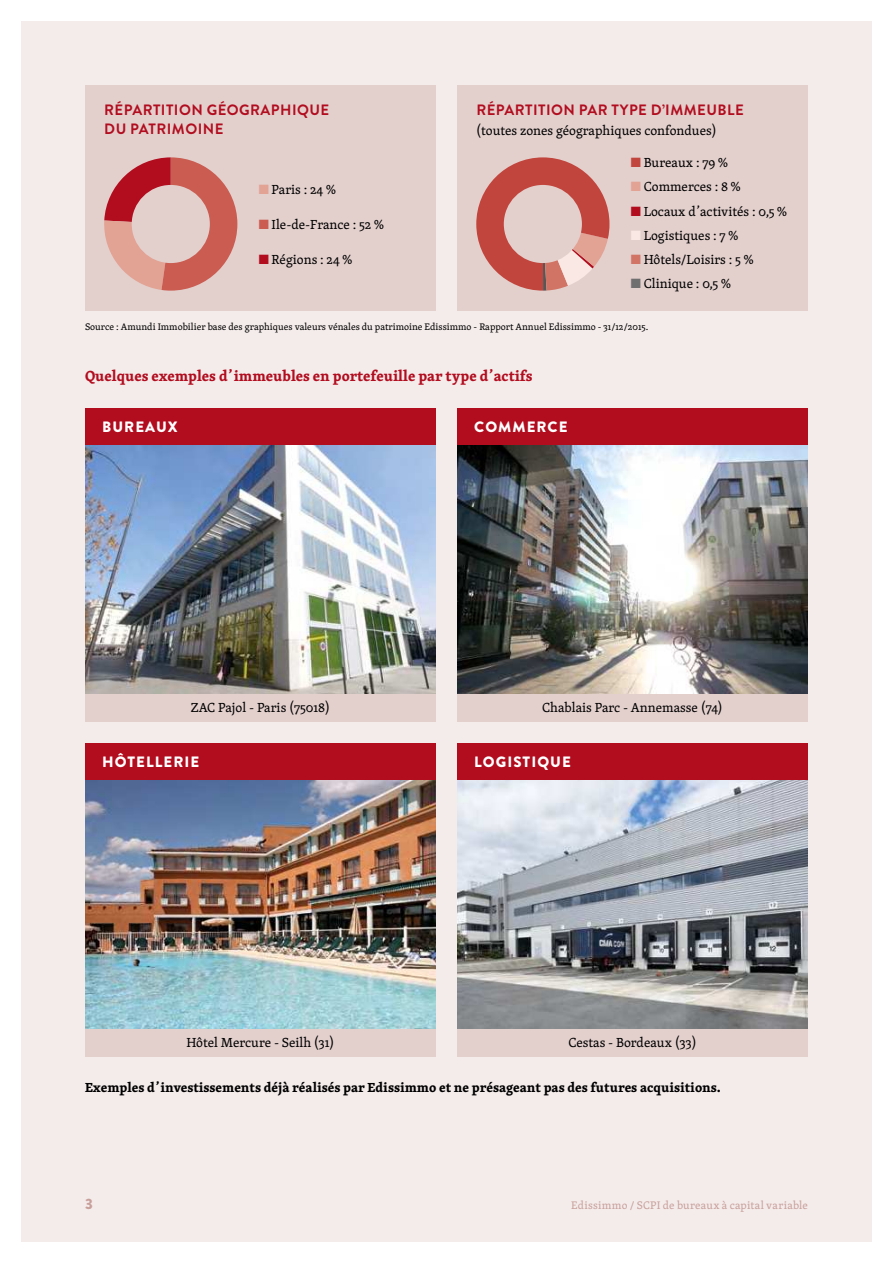
<style>
.page{position:relative;width:893px;height:1263px;background:#fff}
.page>*{position:absolute;margin:0;border:0;box-sizing:border-box;transform-origin:0 0}
.t1{font:700 15px/19.5px "Brandon Grotesque";letter-spacing:.03em;color:#b20d1f}
.t2{font:700 15px "Skolar Basic";color:#b20d1f}
.t3{font:900 15px "Brandon Grotesque";letter-spacing:.07em;color:#fff}
.t4{font:900 15px "Brandon Grotesque";color:#c8a09b}
.t5{font:13.5px "Skolar Basic";color:#000}
.t6{font:700 13.5px "Skolar Basic";color:#000}
.t7{font:11.25px "Skolar Basic";letter-spacing:.02em;color:#c8a09b}
.t8{font:9.75px "Skolar Basic";color:#000}
.s1{color:#e2a294}
.s2{color:#ca5c51}
.s3{color:#b20d1f}
.s4{color:#c2453d}
.s5{color:#f9e8e3}
.s6{color:#d27465}
.s7{color:#706f6f}
</style>
<div class="page">
<div style="left:21px;top:21px;width:851px;height:1221px;background:#f4eceb"></div>
<div style="left:85px;top:847px;width:351px;height:210px;background:#e3d0cd"></div>
<div style="left:457px;top:847px;width:351px;height:210px;background:#e3d0cd"></div>
<img style="left:85px;top:780px;width:351px;height:248px">
<img style="left:457px;top:780px;width:351px;height:248px">
<div style="left:85px;top:512px;width:351px;height:210px;background:#e3d0cd"></div>
<div style="left:457px;top:512px;width:351px;height:210px;background:#e3d0cd"></div>
<img style="left:85px;top:445px;width:351px;height:248px">
<img style="left:457px;top:445px;width:351px;height:248px">
<div style="left:85px;top:409px;width:351px;height:36px;background:#b20d1f"></div>
<div style="left:457px;top:409px;width:351px;height:36px;background:#b20d1f"></div>
<div style="left:85px;top:744px;width:351px;height:36px;background:#b20d1f"></div>
<div style="left:457px;top:744px;width:351px;height:36px;background:#b20d1f"></div>
<div style="left:85px;top:85px;width:351px;height:225px;background:#e3d0cd"></div>
<div style="left:457px;top:85px;width:351px;height:225px;background:#e3d0cd"></div>
<svg style="left:104px;top:157px;width:133px;height:134px"></svg>
<div style="left:132px;top:185px;width:78px;height:78px;background:#e3d0cd;border-radius:50%"></div>
<svg style="left:476px;top:157px;width:133px;height:134px"></svg>
<div style="left:504px;top:185px;width:78px;height:78px;background:#e3d0cd;border-radius:50%"></div>
<p class="t1" style="left:104px;top:99px;width:226px">RÉPARTITION GÉOGRAPHIQUE<br>DU PATRIMOINE</p>
<p class="t1" style="left:476px;top:99px;width:269px">RÉPARTITION PAR TYPE D’IMMEUBLE</p>
<p class="t5" style="left:476px;top:123px;width:242px">(toutes zones géographiques confondues)</p>
<p class="t5" style="left:259px;top:182px;width:79px"><span class="s1">■</span> Paris : 24 %</p>
<p class="t5" style="left:259px;top:217px;width:127px"><span class="s2">■</span> Ile-de-France : 52 %</p>
<p class="t5" style="left:259px;top:252px;width:95px"><span class="s3">■</span> Régions : 24 %</p>
<p class="t5" style="left:631px;top:155px;width:99px"><span class="s4">■</span> Bureaux : 79 %</p>
<p class="t5" style="left:631px;top:179px;width:111px"><span class="s1">■</span> Commerces : 8 %</p>
<p class="t5" style="left:631px;top:203px;width:158px"><span class="s3">■</span> Locaux d’activités : 0,5 %</p>
<p class="t5" style="left:631px;top:228px;width:109px"><span class="s5">■</span> Logistiques : 7 %</p>
<p class="t5" style="left:631px;top:252px;width:124px"><span class="s6">■</span> Hôtels/Loisirs : 5 %</p>
<p class="t5" style="left:631px;top:276px;width:102px"><span class="s7">■</span> Clinique : 0,5 %</p>
<p class="t8" style="left:85px;top:321px;width:565px">Source : Amundi Immobilier base des graphiques valeurs vénales du patrimoine Edissimmo - Rapport Annuel Edissimmo - 31/12/2015.</p>
<p class="t2" style="left:85px;top:369px;width:449px">Quelques exemples d’immeubles en portefeuille par type d’actifs</p>
<p class="t3" style="left:102px;top:418px;width:77px">BUREAUX</p>
<p class="t3" style="left:474px;top:418px;width:95px">COMMERCE</p>
<p class="t5" style="left:191px;top:700px;width:141px">ZAC Pajol - Paris (75018)</p>
<p class="t5" style="left:542px;top:700px;width:182px">Chablais Parc - Annemasse (74)</p>
<p class="t3" style="left:102px;top:753px;width:99px">HÔTELLERIE</p>
<p class="t3" style="left:474px;top:753px;width:98px">LOGISTIQUE</p>
<p class="t5" style="left:186px;top:1035px;width:150px">Hôtel Mercure - Seilh (31)</p>
<p class="t5" style="left:568px;top:1035px;width:130px">Cestas - Bordeaux (33)</p>
<p class="t6" style="left:85px;top:1081px;width:637px">Exemples d’investissements déjà réalisés par Edissimmo et ne présageant pas des futures acquisitions.</p>
<p class="t4" style="left:85px;top:1195px;width:9px">3</p>
<p class="t7" style="left:571px;top:1199px;width:238px">Edissimmo / SCPI de bureaux à capital variable</p>
</div>
